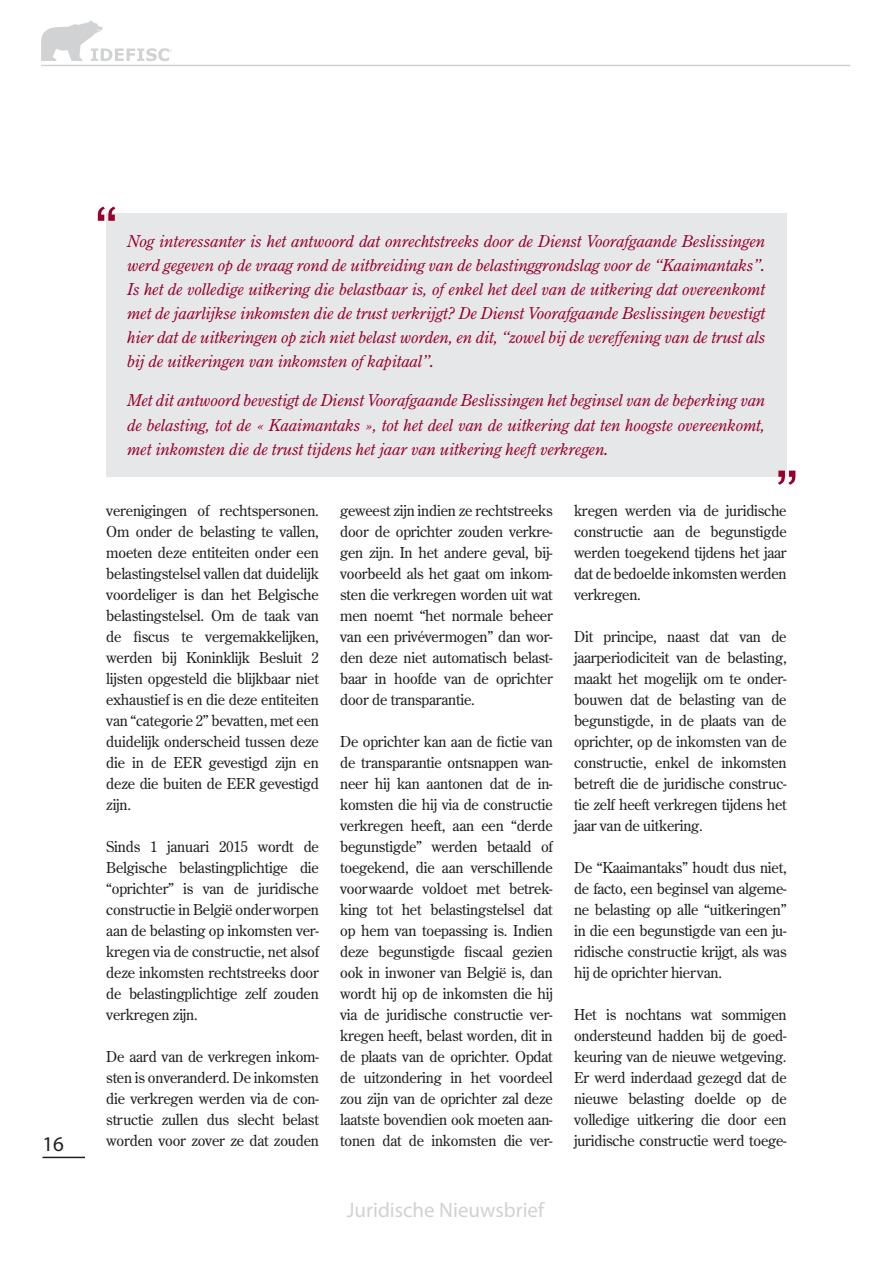
<style>
.page{position:relative;width:893px;height:1263px;background:#fff}
.page>*{position:absolute;margin:0;border:0;box-sizing:border-box;transform-origin:0 0}
.t1{font:21px "Myriad Pro";color:#d1d2d4}
.t2{font:21px "Myriad Pro";color:#231f20}
.t3{font:italic 16.5px/24px "Century Oldstyle BT";color:#98012d;text-align:justify}
.t4{font:15px/21px "Century Old Style";letter-spacing:-.015em;color:#231f20;text-align:justify}
</style>
<div class="page">
<hr style="left:43px;top:1157px;width:42px;height:1px;background:#231f20">
<hr style="left:41px;top:65px;width:809px;height:1px;background:#d1d2d4">
<svg style="left:41px;top:21px;width:131px;height:40px"></svg>
<div style="left:107px;top:213px;width:680px;height:263px;background:#e6e7e9"></div>
<svg style="left:98px;top:207px;width:17px;height:14px"></svg>
<svg style="left:778px;top:471px;width:17px;height:14px"></svg>
<h1 class="t2" style="left:43px;top:1133px;width:23px">16</h1>
<p class="t3" style="left:128px;top:229px;width:639px">Nog interessanter is het antwoord dat onrechtstreeks door de Dienst Voorafgaande Beslissingen werd gegeven op de vraag rond de uitbreiding van de belastinggrondslag voor de “Kaaimantaks”.<br>Is het de volledige uitkering die belastbaar is, of enkel het deel van de uitkering dat overeenkomt met de jaarlijkse inkomsten die de trust verkrijgt? De Dienst Voorafgaande Beslissingen bevestigt hier dat de uitkeringen op zich niet belast worden, en dit, “zowel bij de vereffening van de trust als bij de uitkeringen van inkomsten of kapitaal”.</p>
<p class="t3" style="left:128px;top:388px;width:639px">Met dit antwoord bevestigt de Dienst Voorafgaande Beslissingen het beginsel van de beperking van de belasting, tot de « Kaaimantaks », tot het deel van de uitkering dat ten hoogste overeenkomt, met inkomsten die de trust tijdens het jaar van uitkering heeft verkregen.</p>
<p class="t4" style="left:106px;top:500px;width:214px">verenigingen of rechtspersonen.<br>Om onder de belasting te vallen, moeten deze entiteiten onder een belastingstelsel vallen dat duidelijk voordeliger is dan het Belgische belastingstelsel. Om de taak van de fiscus te vergemakkelijken, werden bij Koninklijk Besluit 2 lijsten opgesteld die blijkbaar niet exhaustief is en die deze entiteiten van “categorie 2” bevatten, met een duidelijk onderscheid tussen deze die in de EER gevestigd zijn en deze die buiten de EER gevestigd zijn.</p>
<p class="t4" style="left:106px;top:836px;width:214px">Sinds 1 januari 2015 wordt de Belgische belastingplichtige die “oprichter” is van de juridische constructie in België onderworpen aan de belasting op inkomsten ver&shy;kregen via de constructie, net alsof deze inkomsten rechtstreeks door de belastingplichtige zelf zouden verkregen zijn.</p>
<p class="t4" style="left:106px;top:1046px;width:214px">De aard van de verkregen inkom&shy;sten is onveranderd. De inkomsten die verkregen werden via de con&shy;structie zullen dus slecht belast worden voor zover ze dat zouden</p>
<p class="t4" style="left:340px;top:500px;width:214px">geweest zijn indien ze rechtstreeks door de oprichter zouden verkre&shy;gen zijn. In het andere geval, bij&shy;voorbeeld als het gaat om inkom&shy;sten die verkregen worden uit wat men noemt “het normale beheer van een privévermogen” dan wor&shy;den deze niet automatisch belast&shy;baar in hoofde van de oprichter door de transparantie.</p>
<p class="t4" style="left:340px;top:731px;width:214px">De oprichter kan aan de fictie van de transparantie ontsnappen wan&shy;neer hij kan aantonen dat de in&shy;komsten die hij via de constructie verkregen heeft, aan een “derde begunstigde” werden betaald of toegekend, die aan verschillende voorwaarde voldoet met betrek&shy;king tot het belastingstelsel dat op hem van toepassing is. Indien deze begunstigde fiscaal gezien ook in inwoner van België is, dan wordt hij op de inkomsten die hij via de juridische constructie ver&shy;kregen heeft, belast worden, dit in de plaats van de oprichter. Opdat de uitzondering in het voordeel zou zijn van de oprichter zal deze laatste bovendien ook moeten aan&shy;tonen dat de inkomsten die ver-</p>
<p class="t4" style="left:574px;top:500px;width:214px">kregen werden via de juridische constructie aan de begunstigde werden toegekend tijdens het jaar dat de bedoelde inkomsten werden verkregen.</p>
<p class="t4" style="left:574px;top:626px;width:214px">Dit principe, naast dat van de jaarperiodiciteit van de belasting, maakt het mogelijk om te onder&shy;bouwen dat de belasting van de begunstigde, in de plaats van de oprichter, op de inkomsten van de constructie, enkel de inkomsten betreft die de juridische construc&shy;tie zelf heeft verkregen tijdens het jaar van de uitkering.</p>
<p class="t4" style="left:574px;top:857px;width:214px">De “Kaaimantaks” houdt dus niet, de facto, een beginsel van algeme&shy;ne belasting op alle “uitkeringen” in die een begunstigde van een ju&shy;ridische constructie krijgt, als was hij de oprichter hiervan.</p>
<p class="t4" style="left:574px;top:1004px;width:214px">Het is nochtans wat sommigen ondersteund hadden bij de goed&shy;keuring van de nieuwe wetgeving.<br>Er werd inderdaad gezegd dat de nieuwe belasting doelde op de volledige uitkering die door een juridische constructie werd toege-</p>
<h1 class="t1" style="left:347px;top:1198px;width:199px">Juridische Nieuwsbrief</h1>
</div>
